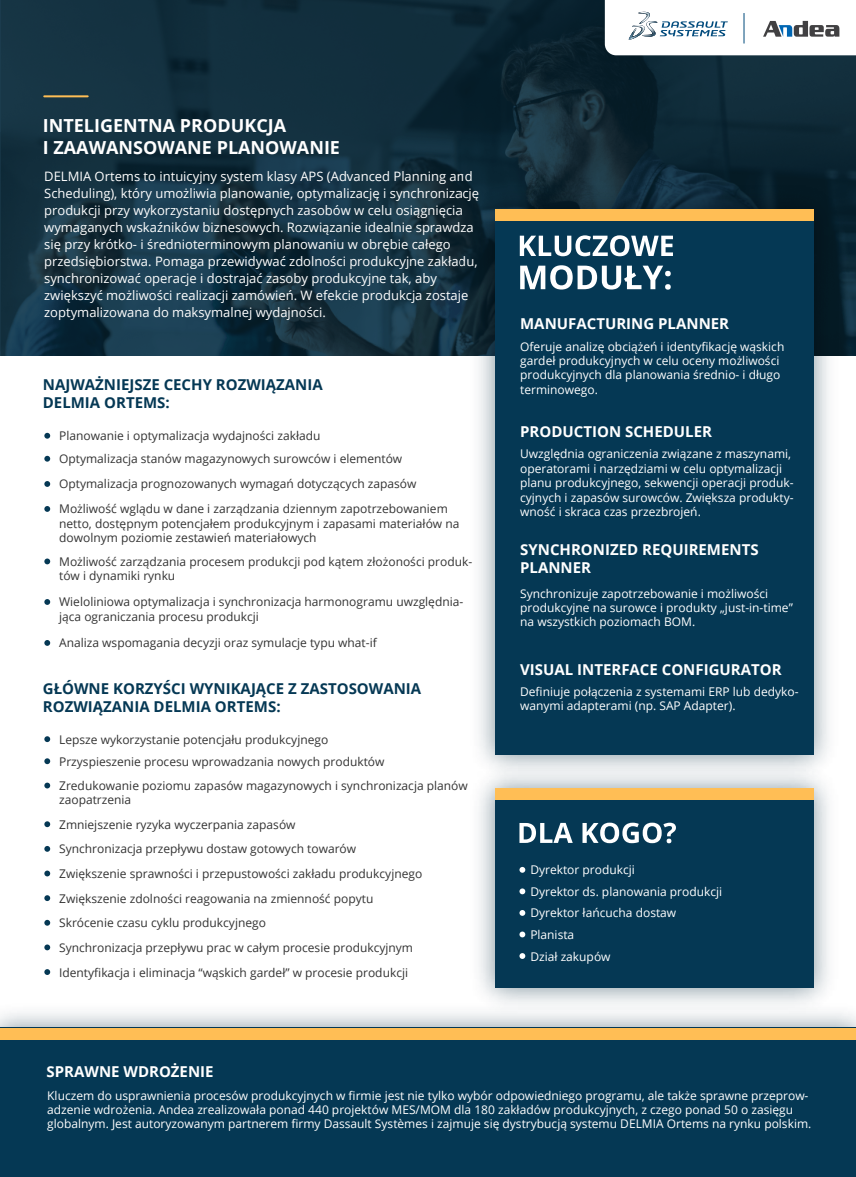
<style>
.page{position:relative;width:856px;height:1177px;background:#fff}
.page>*{position:absolute;margin:0;border:0;box-sizing:border-box;transform-origin:0 0}
.t1{font:700 18px/21.6px "Open Sans";color:#fff}
.t2{font:700 15px/18px "Open Sans";color:#fff}
.t3{font:700 15px/18px "Open Sans";color:#053854}
.t4{font:13px/17px "Open Sans";color:#fff}
.t5{font:12px/14.4px "Open Sans";color:#333}
.t6{font:12px/14.4px "Open Sans";color:#fff}
</style>
<div class="page">
<svg style="left:0;top:0;width:856px;height:356px;background:#122f3e"></svg>
<hr style="left:44px;top:95px;width:44px;height:2px;background:#ffbe55">
<svg style="left:605px;top:0;width:251px;height:55px"></svg>
<hr style="left:743px;top:13px;width:1px;height:31px;background:#004a7c">
<img style="left:461px;top:175px;width:387px;height:579px">
<div style="left:495px;top:209px;width:318px;height:546px;background:#053854"></div>
<svg style="left:520px;top:235px;width:153px;height:21px"></svg>
<svg style="left:520px;top:265px;width:151px;height:25px"></svg>
<div style="left:495px;top:209px;width:318px;height:12px;background:#ffbe55"></div>
<img style="left:479px;top:754px;width:350px;height:239px">
<div style="left:495px;top:788px;width:318px;height:200px;background:#053854"></div>
<img style="left:0;top:993px;width:856px;height:35px">
<div style="left:0;top:1028px;width:856px;height:149px;background:#053854"></div>
<div style="left:495px;top:788px;width:318px;height:12px;background:#ffbe55"></div>
<div style="left:0;top:1028px;width:856px;height:11px;background:#ffbe55"></div>
<svg style="left:44px;top:433px;width:6px;height:6px"></svg>
<svg style="left:44px;top:456px;width:6px;height:6px"></svg>
<svg style="left:44px;top:481px;width:6px;height:6px"></svg>
<svg style="left:44px;top:506px;width:6px;height:6px"></svg>
<svg style="left:44px;top:558px;width:6px;height:6px"></svg>
<svg style="left:44px;top:599px;width:6px;height:6px"></svg>
<svg style="left:44px;top:640px;width:6px;height:6px"></svg>
<svg style="left:44px;top:736px;width:6px;height:6px"></svg>
<svg style="left:44px;top:758px;width:6px;height:6px"></svg>
<svg style="left:44px;top:782px;width:6px;height:6px"></svg>
<svg style="left:44px;top:821px;width:6px;height:6px"></svg>
<svg style="left:44px;top:846px;width:6px;height:6px"></svg>
<svg style="left:44px;top:895px;width:6px;height:6px"></svg>
<svg style="left:44px;top:870px;width:6px;height:6px"></svg>
<svg style="left:44px;top:920px;width:6px;height:5px"></svg>
<svg style="left:44px;top:944px;width:6px;height:6px"></svg>
<svg style="left:44px;top:969px;width:6px;height:6px"></svg>
<svg style="left:519px;top:823px;width:54px;height:20px"></svg>
<svg style="left:582px;top:822px;width:94px;height:21px"></svg>
<svg style="left:519px;top:867px;width:6px;height:6px"></svg>
<svg style="left:519px;top:888px;width:6px;height:6px"></svg>
<svg style="left:519px;top:910px;width:6px;height:6px"></svg>
<svg style="left:519px;top:931px;width:6px;height:6px"></svg>
<svg style="left:519px;top:953px;width:6px;height:6px"></svg>
<h1 class="t1" style="left:43px;top:114px;width:299px">INTELIGENTNA PRODUKCJA<br>I ZAAWANSOWANE PLANOWANIE</h1>
<p class="t4" style="left:44px;top:167px;width:436px">DELMIA Ortems to intuicyjny system klasy APS (Advanced Planning and Scheduling), który umożliwia planowanie, optymalizację i synchronizację produkcji przy wykorzystaniu dostępnych zasobów w celu osiągnięcia wymaganych wskaźników biznesowych. Rozwiązanie idealnie sprawdza się przy krótko- i średnioterminowym planowaniu w obrębie całego przedsiębiorstwa. Pomaga przewidywać zdolności produkcyjne zakładu, synchronizować operacje i dostrajać zasoby produkcyjne tak, aby zwiększyć możliwości realizacji zamówień. W efekcie produkcja zostaje zoptymalizowana do maksymalnej wydajności.</p>
<p class="t3" style="left:43px;top:375px;width:281px">NAJWAŻNIEJSZE CECHY ROZWIĄZANIA<br>DELMIA ORTEMS:</p>
<p class="t5" style="left:59px;top:424px;width:345px;line-height:23px">Planowanie i optymalizacja wydajności zakładu<br>Optymalizacja stanów magazynowych surowców i elementów</p>
<p class="t5" style="left:59px;top:471px;width:390px;line-height:25px">Optymalizacja prognozowanych wymagań dotyczących zapasów<br>Możliwość wglądu w dane i zarządzania dziennym zapotrzebowaniem</p>
<p class="t5" style="left:59px;top:516px;width:402px">netto, dostępnym potencjałem produkcyjnym i zapasami materiałów na dowolnym poziomie zestawień materiałowych</p>
<p class="t5" style="left:59px;top:554px;width:415px">Możliwość zarządzania procesem produkcji pod kątem złożoności produk&shy;tów i dynamiki rynku</p>
<p class="t5" style="left:59px;top:594px;width:406px">Wieloliniowa optymalizacja i synchronizacja harmonogramu uwzględnia&shy;jąca ograniczania procesu produkcji</p>
<p class="t5" style="left:59px;top:635px;width:319px">Analiza wspomagania decyzji oraz symulacje typu what-if</p>
<p class="t3" style="left:43px;top:679px;width:380px">GŁÓWNE KORZYŚCI WYNIKAJĄCE Z ZASTOSOWANIA<br>ROZWIĄZANIA DELMIA ORTEMS:</p>
<p class="t5" style="left:59px;top:728px;width:327px;line-height:22.1px">Lepsze wykorzystanie potencjału produkcyjnego<br>Przyspieszenie procesu wprowadzania nowych produktów</p>
<p class="t5" style="left:59px;top:778px;width:410px">Zredukowanie poziomu zapasów magazynowych i synchronizacja planów zaopatrzenia</p>
<p class="t5" style="left:59px;top:812px;width:298px;line-height:24.6px">Zmniejszenie ryzyka wyczerpania zapasów<br>Synchronizacja przepływu dostaw gotowych towarów</p>
<p class="t5" style="left:59px;top:891px;width:316px">Zwiększenie zdolności reagowania na zmienność popytu</p>
<p class="t5" style="left:59px;top:866px;width:365px">Zwiększenie sprawności i przepustowości zakładu produkcyjnego</p>
<p class="t5" style="left:59px;top:910px;width:355px;line-height:24.6px">Skrócenie czasu cyklu produkcyjnego<br>Synchronizacja przepływu prac w całym procesie produkcyjnym<br>Identyfikacja i eliminacja “wąskich gardeł” w procesie produkcji</p>
<p class="t2" style="left:47px;top:1062px;width:169px">SPRAWNE WDROŻENIE</p>
<p class="t2" style="left:520px;top:314px;width:210px">MANUFACTURING PLANNER</p>
<p class="t6" style="left:520px;top:339px;width:266px">Oferuje analizę obciążeń i identyfikację wąskich gardeł produkcyjnych w celu oceny możliwości produkcyjnych dla planowania średnio- i długo terminowego.</p>
<p class="t2" style="left:520px;top:422px;width:193px">PRODUCTION SCHEDULER</p>
<p class="t6" style="left:520px;top:446px;width:275px">Uwzględnia ograniczenia związane z maszynami, operatorami i narzędziami w celu optymalizacji planu produkcyjnego, sekwencji operacji produk&shy;cyjnych i zapasów surowców. Zwiększa produkty&shy;wność i skraca czas przezbrojeń.</p>
<p class="t2" style="left:520px;top:540px;width:240px">SYNCHRONIZED REQUIREMENTS<br>PLANNER</p>
<p class="t6" style="left:520px;top:586px;width:274px">Synchronizuje zapotrzebowanie i możliwości produkcyjne na surowce i produkty „just-in-time” na wszystkich poziomach BOM.</p>
<p class="t2" style="left:520px;top:660px;width:263px">VISUAL INTERFACE CONFIGURATOR</p>
<p class="t6" style="left:520px;top:684px;width:280px">Definiuje połączenia z systemami ERP lub dedyko&shy;wanymi adapterami (np. SAP Adapter).</p>
<p class="t6" style="left:530px;top:859px;width:193px;line-height:21.5px">Dyrektor produkcji<br>Dyrektor ds. planowania produkcji<br>Dyrektor łańcucha dostaw<br>Planista<br>Dział zakupów</p>
<p class="t6" style="left:47px;top:1087px;width:765px">Kluczem do usprawnienia procesów produkcyjnych w firmie jest nie tylko wybór odpowiedniego programu, ale także sprawne przeprow&shy;adzenie wdrożenia. Andea zrealizowała ponad 440 projektów MES/MOM dla 180 zakładów produkcyjnych, z czego ponad 50 o zasięgu globalnym. Jest autoryzowanym partnerem firmy Dassault Systèmes i zajmuje się dystrybucją systemu DELMIA Ortems na rynku polskim.</p>
</div>
